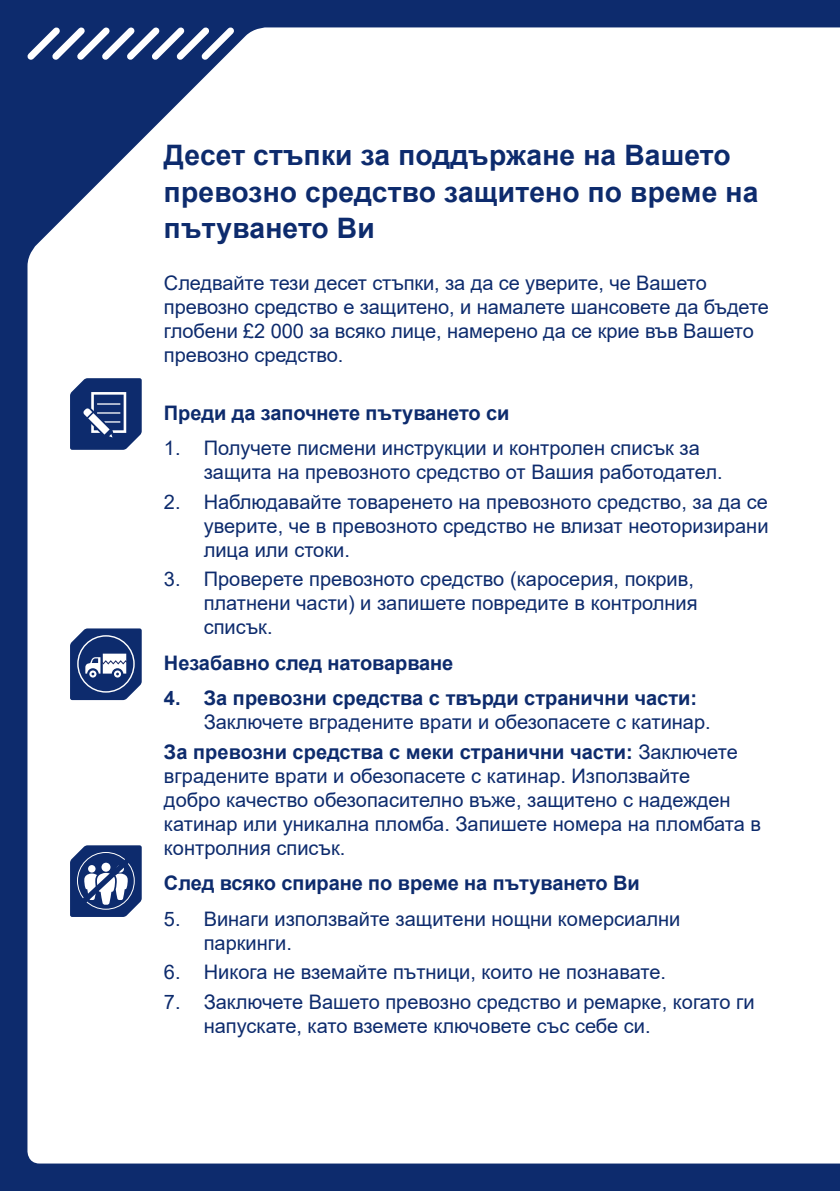
<style>
.page{position:relative;width:840px;height:1191px;background:#fff}
.page>*{position:absolute;margin:0;border:0;box-sizing:border-box;transform-origin:0 0}
.t1{font:700 28.2px/36.6px "Arial";letter-spacing:.005em;color:#0d2b6d}
.t2{font:20px/24px "Arial";color:#0d2b6d}
.t3{font:700 20px "Arial";letter-spacing:-.005em;color:#0d2b6d}
.s1{font-weight:700}
</style>
<div class="page">
<div style="left:0;top:0;width:839px;height:1191px;background:#0d2b6d"></div>
<div style="left:27px;top:27px;width:812px;height:1136px;background:#fff"></div>
<svg style="left:27px;top:27px;width:213px;height:39px"></svg>
<svg style="left:70px;top:628px;width:72px;height:72px"></svg>
<svg style="left:70px;top:845px;width:72px;height:72px"></svg>
<svg style="left:70px;top:378px;width:72px;height:72px"></svg>
<h1 class="t1" style="left:164px;top:137px;width:595px">Десет стъпки за поддържане на Вашето превозно средство защитено по време на пътуването Ви</h1>
<p class="t2" style="left:164px;top:270px;width:606px">Следвайте тези десет стъпки, за да се уверите, че Вашето превозно средство е защитено, и намалете шансовете да бъдете глобени £2 000 за всяко лице, намерено да се крие във Вашето превозно средство.</p>
<p class="t3" style="left:164px;top:398px;width:347px">Преди да започнете пътуването си</p>
<p class="t2" style="left:203px;top:436px;width:520px;text-indent:-40px">1. Получете писмени инструкции и контролен списък за защита на превозното средство от Вашия работодател.</p>
<p class="t2" style="left:203px;top:489px;width:566px;text-align:justify;text-indent:-40px">2. Наблюдавайте товаренето на превозното средство, за да се уверите, че в превозното средство не влизат неоторизирани лица или стоки.</p>
<p class="t2" style="left:203px;top:567px;width:495px;text-indent:-40px">3. Проверете превозното средство (каросерия, покрив, платнени части) и запишете повредите в контролния списък.</p>
<p class="t3" style="left:164px;top:648px;width:291px">Незабавно след натоварване</p>
<p class="t3" style="left:164px;top:684px;width:534px">4. За превозни средства с твърди странични части:</p>
<p class="t2" style="left:164px;top:707px;width:575px;line-height:29.6px;text-indent:40px">Заключете вградените врати и обезопасете с катинар.<br><span class="s1">За превозни средства с меки странични части:</span> Заключете</p>
<p class="t2" style="left:164px;top:763px;width:598px">вградените врати и обезопасете с катинар. Използвайте<br>добро качество обезопасително въже, защитено с надежден катинар или уникална пломба. Запишете номера на пломбата в контролния списък.</p>
<p class="t3" style="left:164px;top:869px;width:477px">След всяко спиране по време на пътуването Ви</p>
<p class="t2" style="left:203px;top:906px;width:478px;text-indent:-40px">5. Винаги използвайте защитени нощни комерсиални паркинги.</p>
<p class="t2" style="left:164px;top:960px;width:503px">6. Никога не вземайте пътници, които не познавате.</p>
<p class="t2" style="left:203px;top:989px;width:552px;text-indent:-40px">7. Заключете Вашето превозно средство и ремарке, когато ги напускате, като вземете ключовете със себе си.</p>
</div>
